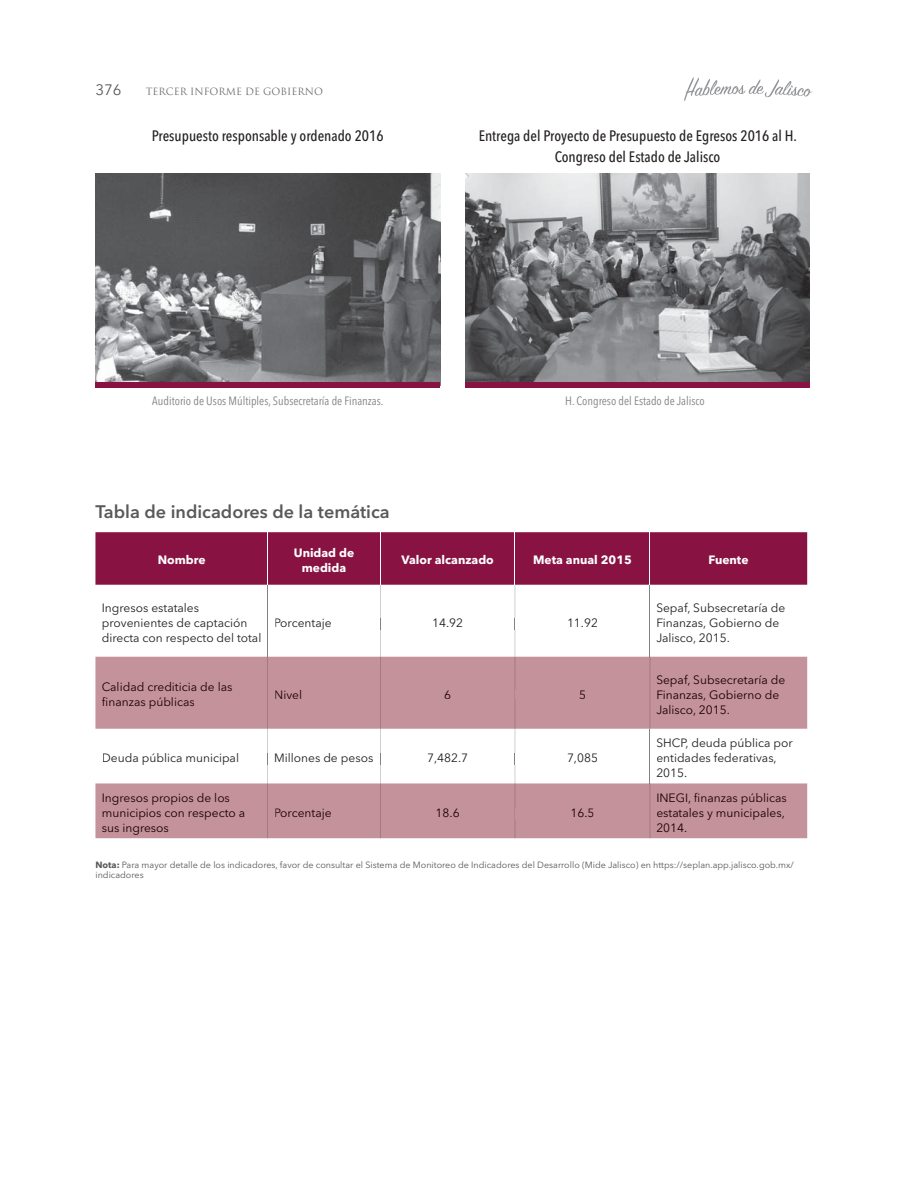
<style>
.page{position:relative;width:918px;height:1188px;background:#fff}
.page>*{position:absolute;margin:0;border:0;box-sizing:border-box;transform-origin:0 0}
.t1{font:600 18px "Avenir Next";color:#58595b}
.t2{font:500 15px/21px "Avenir Next Condensed";color:#231f20;text-align:center}
.t3{font:15px "Avenir Next";color:#58595b}
.t4{font:12px/15px "Avenir Next";color:#231f20}
.t5{font:12px/15px "Avenir Next";color:#1a0003}
.t6{font:12px "Avenir Next Condensed";color:#808285}
.t7{font:700 12px/15px "Avenir Next";color:#fff;text-align:center}
.t8{font:9.75px "Trajan Pro";color:#6d6e70}
.t9{font:9px/10.8px "Avenir Next";color:#58595b}
.s1{font-weight:700}
</style>
<div class="page">
<svg style="left:684px;top:77px;width:129px;height:24px"></svg>
<div style="left:95px;top:532px;width:712px;height:53px;background:#881342"></div>
<svg style="left:95px;top:657px;width:712px;height:181px;fill:#c4929a"></svg>
<hr style="left:268px;top:532px;width:1px;height:53px;background:#fff">
<hr style="left:380px;top:532px;width:1px;height:53px;background:#fff">
<hr style="left:515px;top:532px;width:1px;height:53px;background:#fff">
<hr style="left:650px;top:532px;width:1px;height:53px;background:#fff">
<hr style="left:268px;top:585px;width:1px;height:72px;background:#808285">
<hr style="left:380px;top:585px;width:1px;height:33px;background:#808285">
<hr style="left:515px;top:585px;width:1px;height:33px;background:#808285">
<hr style="left:268px;top:657px;width:1px;height:72px;background:#705258">
<hr style="left:380px;top:699px;width:1px;height:30px;background:#705258">
<hr style="left:380px;top:657px;width:1px;height:33px;background:#705258">
<hr style="left:515px;top:699px;width:1px;height:30px;background:#705258">
<hr style="left:515px;top:657px;width:1px;height:33px;background:#705258">
<hr style="left:268px;top:783px;width:1px;height:55px;background:#705258">
<hr style="left:650px;top:585px;width:1px;height:72px;background:#808285">
<hr style="left:650px;top:657px;width:1px;height:72px;background:#705258">
<hr style="left:650px;top:729px;width:1px;height:54px;background:#808285">
<hr style="left:650px;top:783px;width:1px;height:55px;background:#705258">
<svg style="left:380px;top:618px;width:1px;height:39px"></svg>
<svg style="left:515px;top:630px;width:1px;height:27px"></svg>
<div style="left:103px;top:682px;width:129px;height:9px;background:#c4929a"></div>
<svg style="left:102px;top:697px;width:92px;height:12px"></svg>
<div style="left:275px;top:690px;width:310px;height:9px;background:#c4929a"></div>
<div style="left:657px;top:675px;width:128px;height:12px;background:#c4929a"></div>
<div style="left:657px;top:690px;width:122px;height:10px;background:#c4929a"></div>
<div style="left:657px;top:705px;width:72px;height:10px;background:#c4929a"></div>
<svg style="left:268px;top:729px;width:1px;height:54px"></svg>
<div style="left:103px;top:793px;width:127px;height:12px;background:#c4929a"></div>
<div style="left:103px;top:809px;width:142px;height:11px;background:#c4929a"></div>
<div style="left:102px;top:824px;width:66px;height:11px;background:#c4929a"></div>
<svg style="left:275px;top:729px;width:319px;height:109px"></svg>
<div style="left:657px;top:793px;width:34px;height:11px;background:#c4929a"></div>
<svg style="left:694px;top:793px;width:93px;height:12px"></svg>
<div style="left:657px;top:808px;width:127px;height:12px;background:#c4929a"></div>
<div style="left:657px;top:823px;width:29px;height:9px;background:#c4929a"></div>
<img style="left:95px;top:173px;width:345px;height:209px">
<img style="left:465px;top:173px;width:345px;height:209px">
<div style="left:95px;top:382px;width:345px;height:6px;background:#881342"></div>
<div style="left:465px;top:382px;width:345px;height:6px;background:#881342"></div>
<p class="t3" style="left:95px;top:84px;width:28px">376</p>
<p class="t8" style="left:146px;top:86px;width:179px">TERCER INFORME DE GOBIERNO</p>
<p class="t2" style="left:152px;top:127px;width:233px">Presupuesto responsable y ordenado 2016</p>
<p class="t6" style="left:152px;top:396px;width:233px">Auditorio de Usos Múltiples, Subsecretaría de Finanzas.</p>
<p class="t2" style="left:479px;top:127px;width:320px">Entrega del Proyecto de Presupuesto de Egresos 2016 al H.<br>Congreso del Estado de Jalisco</p>
<p class="t6" style="left:565px;top:396px;width:141px">H. Congreso del Estado de Jalisco</p>
<h1 class="t1" style="left:95px;top:504px;width:296px">Tabla de indicadores de la temática</h1>
<p class="t7" style="left:158px;top:554px;width:49px">Nombre</p>
<p class="t7" style="left:294px;top:546px;width:62px">Unidad de medida</p>
<p class="t7" style="left:401px;top:554px;width:94px">Valor alcanzado</p>
<p class="t7" style="left:533px;top:554px;width:100px">Meta anual 2015</p>
<p class="t7" style="left:709px;top:554px;width:41px">Fuente</p>
<p class="t4" style="left:102px;top:601px;width:161px">Ingresos estatales provenientes de captación directa con respecto del total</p>
<p class="t4" style="left:656px;top:601px;width:130px">Sepaf, Subsecretaría de<br>Finanzas, Gobierno de<br>Jalisco, 2015.</p>
<p class="t4" style="left:274px;top:616px;width:59px">Porcentaje</p>
<p class="t4" style="left:432px;top:616px;width:32px">14.92</p>
<p class="t4" style="left:567px;top:616px;width:32px">11.92</p>
<p class="t5" style="left:102px;top:681px;width:132px">Calidad crediticia de las -nanzas públicas</p>
<p class="t5" style="left:274px;top:688px;width:29px">Nivel</p>
<p class="t5" style="left:444px;top:688px;width:8px">6</p>
<p class="t5" style="left:579px;top:688px;width:8px">5</p>
<p class="t4" style="left:102px;top:752px;width:139px">Deuda pública municipal</p>
<p class="t4" style="left:274px;top:752px;width:101px">Millones de pesos</p>
<p class="t4" style="left:427px;top:752px;width:43px">7,482.7</p>
<p class="t4" style="left:567px;top:752px;width:32px">7,085</p>
<p class="t5" style="left:102px;top:791px;width:145px">Ingresos propios de los municipios con respecto a sus ingresos</p>
<p class="t5" style="left:274px;top:806px;width:59px">Porcentaje</p>
<p class="t5" style="left:436px;top:806px;width:25px">18.6</p>
<p class="t5" style="left:570px;top:806px;width:25px">16.5</p>
<p class="t5" style="left:656px;top:673px;width:130px">Sepaf, Subsecretaría de<br>Finanzas, Gobierno de<br>Jalisco, 2015.</p>
<p class="t4" style="left:656px;top:737px;width:138px">SHCP, deuda pública por entidades federativas,<br>2015.</p>
<p class="t5" style="left:656px;top:791px;width:132px">INEGI, -nanzas públicas estatales y municipales,<br>2014.</p>
<p class="t9" style="left:95px;top:860px;width:700px"><span class="s1">Nota:</span> Para mayor detalle de los indicadores, favor de consultar el Sistema de Monitoreo de Indicadores del Desarrollo (Mide Jalisco) en https://seplan.app.jalisco.gob.mx/ indicadores</p>
</div>
